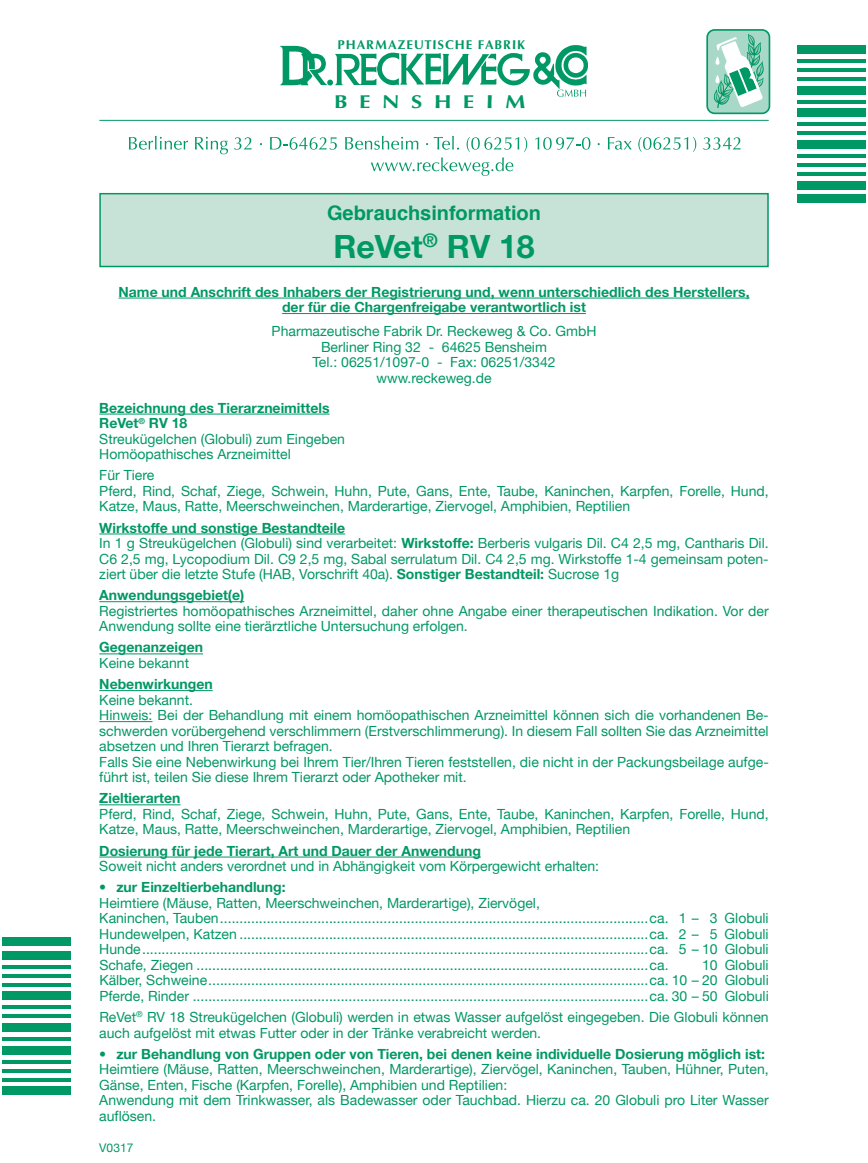
<style>
.page{position:relative;width:868px;height:1163px;background:#fff}
.page>*{position:absolute;margin:0;border:0;box-sizing:border-box;transform-origin:0 0}
.t1{font:700 32px "Helvetica Neue";color:#009864}
.t2{font:700 20px "Helvetica";color:#009864}
.t3{font:700 19px "Optimum";letter-spacing:.5em;color:#009864;scale:1.2 1}
.t4{font:14px/15.4px "Helvetica Neue";color:#009864}
.t5{font:700 14px/15.4px "Helvetica Neue";color:#009864;text-align:center}
.t6{font:700 13px "Optimum";letter-spacing:.07em;color:#009864}
.t7{font:12px "Helvetica Neue";color:#009864}
.s1{font-weight:700}
</style>
<div class="page">
<hr style="left:99px;top:413px;width:230px;height:1px;background:#009864">
<hr style="left:99px;top:533px;width:246px;height:1px;background:#009864">
<hr style="left:99px;top:601px;width:145px;height:1px;background:#009864">
<hr style="left:99px;top:653px;width:104px;height:1px;background:#009864">
<hr style="left:99px;top:690px;width:114px;height:1px;background:#009864">
<hr style="left:99px;top:721px;width:53px;height:1px;background:#009864">
<hr style="left:99px;top:804px;width:81px;height:1px;background:#009864">
<hr style="left:99px;top:856px;width:382px;height:1px;background:#009864">
<div style="left:100px;top:194px;width:667px;height:72px;background:#c7e3d7"></div>
<div style="left:99px;top:193px;width:669px;height:74px;border:2px solid #009864"></div>
<hr style="left:118px;top:297px;width:631px;height:1px;background:#009864">
<hr style="left:282px;top:313px;width:304px;height:1px;background:#009864">
<div style="left:707px;top:30px;width:62px;height:83px;background:#a8d9c8;border-radius:7px"></div>
<div style="left:706px;top:29px;width:64px;height:85px;border:2px solid #009864;border-radius:7px"></div>
<svg style="left:713px;top:34px;width:50px;height:74px"></svg>
<img style="left:280px;top:46px;width:307px;height:42px">
<svg style="left:557px;top:90px;width:29px;height:7px"></svg>
<svg style="left:129px;top:136px;width:59px;height:14px"></svg>
<svg style="left:195px;top:137px;width:33px;height:17px"></svg>
<svg style="left:234px;top:137px;width:17px;height:13px"></svg>
<svg style="left:270px;top:137px;width:67px;height:13px"></svg>
<svg style="left:535px;top:137px;width:55px;height:13px"></svg>
<svg style="left:607px;top:137px;width:24px;height:13px"></svg>
<svg style="left:638px;top:137px;width:58px;height:15px"></svg>
<svg style="left:703px;top:137px;width:37px;height:13px"></svg>
<svg style="left:345px;top:136px;width:182px;height:40px"></svg>
<hr style="left:99px;top:120px;width:669px;height:1px;background:#009864">
<div style="left:3px;top:1086px;width:68px;height:8px;background:#009864"></div>
<svg style="left:3px;top:1078px;width:68px;height:3px"></svg>
<svg style="left:3px;top:1069px;width:68px;height:3px"></svg>
<svg style="left:3px;top:1060px;width:68px;height:3px"></svg>
<div style="left:3px;top:1045px;width:68px;height:9px;background:#009864"></div>
<hr style="left:3px;top:1037px;width:68px;height:3px;background:#009864">
<div style="left:3px;top:1023px;width:68px;height:8px;background:#009864"></div>
<hr style="left:3px;top:1014px;width:68px;height:3px;background:#009864">
<hr style="left:3px;top:1005px;width:68px;height:3px;background:#009864">
<div style="left:3px;top:991px;width:68px;height:9px;background:#009864"></div>
<svg style="left:3px;top:983px;width:68px;height:3px"></svg>
<svg style="left:3px;top:974px;width:68px;height:3px"></svg>
<svg style="left:3px;top:965px;width:68px;height:3px"></svg>
<div style="left:3px;top:951px;width:68px;height:8px;background:#009864"></div>
<div style="left:3px;top:937px;width:68px;height:8px;background:#009864"></div>
<div style="left:797px;top:45px;width:68px;height:9px;background:#009864"></div>
<hr style="left:797px;top:59px;width:68px;height:4px;background:#009864">
<hr style="left:797px;top:68px;width:68px;height:4px;background:#009864">
<hr style="left:797px;top:77px;width:68px;height:3px;background:#009864">
<div style="left:797px;top:86px;width:68px;height:8px;background:#009864"></div>
<hr style="left:797px;top:100px;width:68px;height:3px;background:#009864">
<div style="left:797px;top:109px;width:68px;height:8px;background:#009864"></div>
<hr style="left:797px;top:122px;width:68px;height:4px;background:#009864">
<hr style="left:797px;top:131px;width:68px;height:4px;background:#009864">
<div style="left:797px;top:140px;width:68px;height:9px;background:#009864"></div>
<hr style="left:797px;top:154px;width:68px;height:3px;background:#009864">
<hr style="left:797px;top:163px;width:68px;height:3px;background:#009864">
<hr style="left:797px;top:172px;width:68px;height:3px;background:#009864">
<div style="left:797px;top:181px;width:68px;height:8px;background:#009864"></div>
<div style="left:797px;top:195px;width:68px;height:8px;background:#009864"></div>
<p class="t6" style="left:337px;top:38px;width:189px">PHARMAZEUTISCHE FABRIK</p>
<h3 class="t3" style="left:334px;top:91px;width:161px">BENSHEIM</h3>
<h2 class="t2" style="left:327px;top:200px;width:215px">Gebrauchsinformation</h2>
<h1 class="t1" style="left:333px;top:227px;width:203px">ReVet<sup>®</sup> RV 18</h1>
<p class="t5" style="left:118px;top:283px;width:632px">Name und Anschrift des Inhabers der Registrierung und, wenn unterschiedlich des Herstellers, der für die Chargenfreigabe verantwortlich ist</p>
<p class="t4" style="left:271px;top:323px;width:326px;text-align:center">Pharmazeutische Fabrik Dr. Reckeweg &amp; Co. GmbH Berliner Ring 32 - 64625 Bensheim<br>Tel.: 06251/1097-0 - Fax: 06251/3342 www.reckeweg.de</p>
<p class="t4" style="left:99px;top:400px;width:247px"><span class="s1">Bezeichnung des Tierarzneimittels<br>ReVet</span><sup>®</sup> <span class="s1">RV 18<br></span>Streukügelchen (Globuli) zum Eingeben<br>Homöopathisches Arzneimittel</p>
<p class="t4" style="left:99px;top:467px;width:670px">Für Tiere<br>Pferd, Rind, Schaf, Ziege, Schwein, Huhn, Pute, Gans, Ente, Taube, Kaninchen, Karpfen, Forelle, Hund,<br>Katze, Maus, Ratte, Meerschweinchen, Marderartige, Ziervogel, Amphibien, Reptilien</p>
<p class="t4" style="left:99px;top:519px;width:670px"><span class="s1">Wirkstoffe und sonstige Bestandteile<br></span>In 1 g Streukügelchen (Globuli) sind verarbeitet: <span class="s1">Wirkstoffe:</span> Berberis vulgaris Dil. C4 2,5 mg, Cantharis Dil.<br>C6 2,5 mg, Lycopodium Dil. C9 2,5 mg, Sabal serrulatum Dil. C4 2,5 mg. Wirkstoffe 1-4 gemeinsam poten&shy;ziert über die letzte Stufe (HAB, Vorschrift 40a). <span class="s1">Sonstiger Bestandteil:</span> Sucrose 1g</p>
<p class="t5" style="left:99px;top:587px;width:146px">Anwendungsgebiet(e)</p>
<p class="t4" style="left:99px;top:602px;width:670px">Registriertes homöopathisches Arzneimittel, daher ohne Angabe einer therapeutischen Indikation. Vor der<br>Anwendung sollte eine tierärztliche Untersuchung erfolgen.</p>
<p class="t5" style="left:99px;top:639px;width:105px">Gegenanzeigen</p>
<p class="t4" style="left:99px;top:655px;width:91px">Keine bekannt</p>
<p class="t5" style="left:99px;top:676px;width:115px">Nebenwirkungen</p>
<p class="t4" style="left:99px;top:691px;width:671px">Keine bekannt.<br>Hinweis: Bei der Behandlung mit einem homöopathischen Arzneimittel können sich die vorhandenen Be&shy;schwerden vorübergehend verschlimmern (Erstverschlimmerung). In diesem Fall sollten Sie das Arzneimittel absetzen und Ihren Tierarzt befragen.<br>Falls Sie eine Nebenwirkung bei Ihrem Tier/Ihren Tieren feststellen, die nicht in der Packungsbeilage aufge&shy;führt ist, teilen Sie diese Ihrem Tierarzt oder Apotheker mit.</p>
<p class="t5" style="left:99px;top:790px;width:83px">Zieltierarten</p>
<p class="t4" style="left:99px;top:805px;width:670px">Pferd, Rind, Schaf, Ziege, Schwein, Huhn, Pute, Gans, Ente, Taube, Kaninchen, Karpfen, Forelle, Hund,<br>Katze, Maus, Ratte, Meerschweinchen, Marderartige, Ziervogel, Amphibien, Reptilien</p>
<p class="t5" style="left:99px;top:842px;width:383px">Dosierung für jede Tierart, Art und Dauer der Anwendung</p>
<p class="t4" style="left:99px;top:858px;width:501px">Soweit nicht anders verordnet und in Abhängigkeit vom Körpergewicht erhalten:</p>
<p class="t5" style="left:99px;top:879px;width:188px">• zur Einzeltierbehandlung:</p>
<p class="t4" style="left:99px;top:894px;width:670px">Heimtiere (Mäuse, Ratten, Meerschweinchen, Marderartige), Ziervögel,<br>Kaninchen, Tauben..............................................................................................................ca. 1 – 3 Globuli Hundewelpen, Katzen .........................................................................................................ca. 2 – 5 Globuli Hunde..................................................................................................................................ca. 5 – 10 Globuli Schafe, Ziegen ....................................................................................................................ca.</p>
<p class="t4" style="left:99px;top:956px;width:671px;text-align:justify;text-indent:602px">10 Globuli Kälber, Schweine.................................................................................................................ca. 10 – 20 Globuli Pferde, Rinder .....................................................................................................................ca. 30 – 50 Globuli</p>
<p class="t4" style="left:99px;top:1009px;width:670px">ReVet<sup>®</sup> RV 18 Streukügelchen (Globuli) werden in etwas Wasser aufgelöst eingegeben. Die Globuli können auch aufgelöst mit etwas Futter oder in der Tränke verabreicht werden.</p>
<p class="t5" style="left:99px;top:1045px;width:667px">• zur Behandlung von Gruppen oder von Tieren, bei denen keine individuelle Dosierung möglich ist:</p>
<p class="t4" style="left:99px;top:1061px;width:670px">Heimtiere (Mäuse, Ratten, Meerschweinchen, Marderartige), Ziervögel, Kaninchen, Tauben, Hühner, Puten, Gänse, Enten, Fische (Karpfen, Forelle), Amphibien und Reptilien:<br>Anwendung mit dem Trinkwasser, als Badewasser oder Tauchbad. Hierzu ca. 20 Globuli pro Liter Wasser auflösen.</p>
<p class="t7" style="left:99px;top:1139px;width:36px">V0317</p>
</div>
